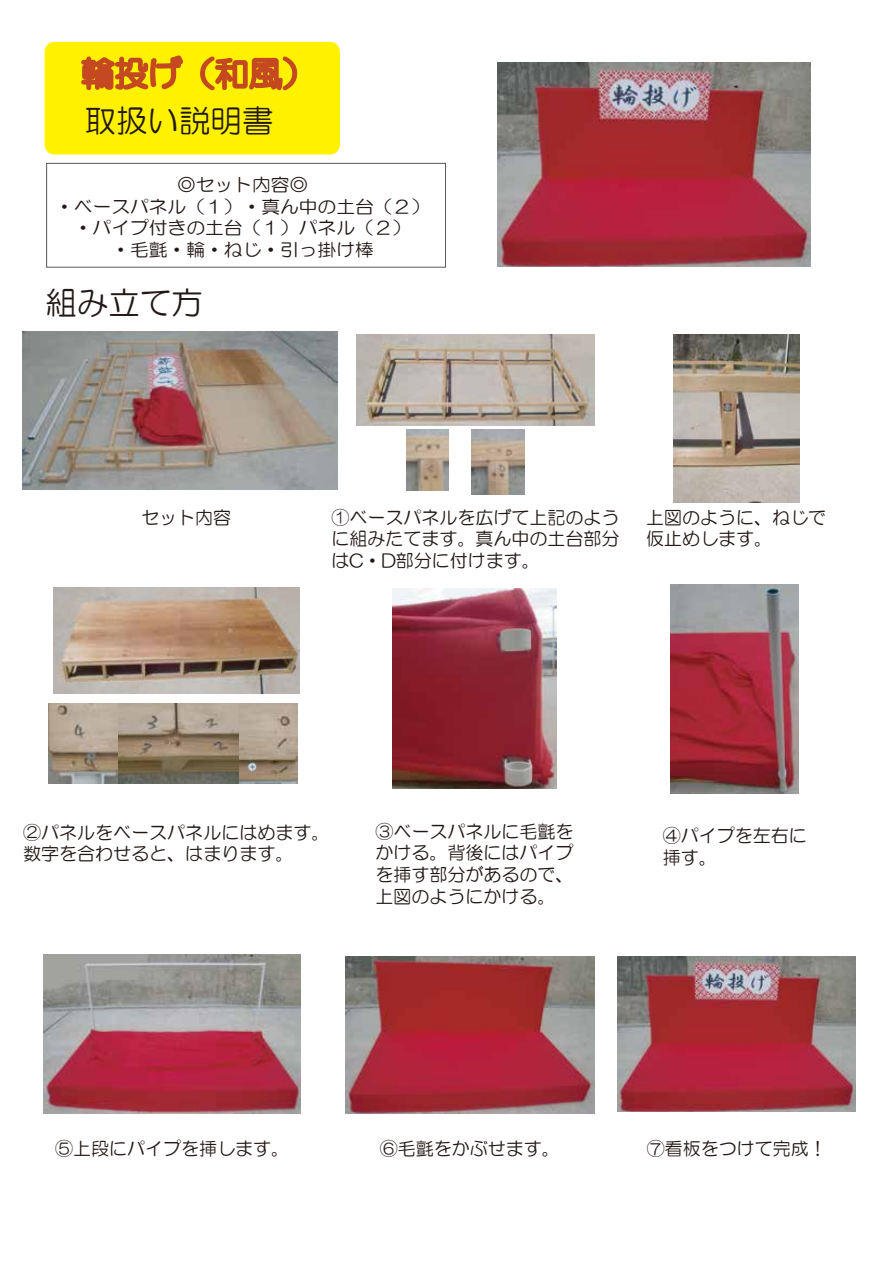
<style>
.page{position:relative;width:893px;height:1263px;background:#fff}
.page>*{position:absolute;margin:0;border:0;box-sizing:border-box;transform-origin:0 0}
.t1{font:31.5px "HG Maru Gothic MPRO";color:#221815}
.t2{font:18px/21.8px "HG Maru Gothic MPRO";color:#221815}
.t3{font:17.7px/21.5px "HG Maru Gothic MPRO";color:#221815;text-align:center;scale:1.06 1}
</style>
<div class="page">
<div style="left:45px;top:42px;width:295px;height:112px;background:#fff100;border-radius:10px"></div>
<svg style="left:81px;top:55px;width:102px;height:35px"></svg>
<svg style="left:200px;top:56px;width:98px;height:35px"></svg>
<div style="left:46px;top:163px;width:400px;height:105px;border:1px solid #595757"></div>
<img style="left:356px;top:334px;width:238px;height:92px">
<img style="left:53px;top:588px;width:246px;height:105px">
<img style="left:673px;top:334px;width:126px;height:168px">
<img style="left:498px;top:63px;width:313px;height:204px">
<img style="left:22px;top:332px;width:315px;height:158px">
<img style="left:48px;top:704px;width:193px;height:80px">
<img style="left:239px;top:704px;width:59px;height:79px">
<img style="left:393px;top:589px;width:163px;height:199px">
<img style="left:671px;top:584px;width:128px;height:209px">
<img style="left:44px;top:954px;width:256px;height:160px">
<img style="left:345px;top:956px;width:250px;height:157px">
<img style="left:618px;top:956px;width:238px;height:155px">
<img style="left:407px;top:429px;width:42px;height:62px">
<img style="left:471px;top:429px;width:54px;height:65px">
<h1 class="t1" style="left:85px;top:105px;width:190px">取扱い説明書</h1>
<p class="t3" style="left:55px;top:174px;width:355px">◎セット内容◎<br>・ベースパネル（１）・真ん中の土台（２）・パイプ付きの土台（１）パネル（２）<br>・毛氈・輪・ねじ・引っ掛け棒</p>
<h1 class="t1" style="left:46px;top:287px;width:159px">組み立て方</h1>
<p class="t2" style="left:141px;top:506px;width:91px">セット内容</p>
<p class="t2" style="left:331px;top:506px;width:290px;text-align:justify">①ベースパネルを広げて上記のように組みたてます。真ん中の土台部分はC・D部分に付けます。</p>
<p class="t2" style="left:646px;top:506px;width:182px">上図のように、ねじで仮止めします。</p>
<p class="t2" style="left:375px;top:820px;width:199px;text-align:justify">③ベースパネルに毛氈をかける。背後にはパイプを挿す部分があるので、上図のようにかける。</p>
<p class="t2" style="left:23px;top:821px;width:308px">②パネルをベースパネルにはめます。数字を合わせると、はまります。</p>
<p class="t2" style="left:663px;top:825px;width:146px">④パイプを左右に挿す。</p>
<p class="t2" style="left:55px;top:1137px;width:236px">⑤上段にパイプを挿します。</p>
<p class="t2" style="left:380px;top:1137px;width:181px">⑥毛氈をかぶせます。</p>
<p class="t2" style="left:647px;top:1137px;width:182px">⑦看板をつけて完成！</p>
</div>
